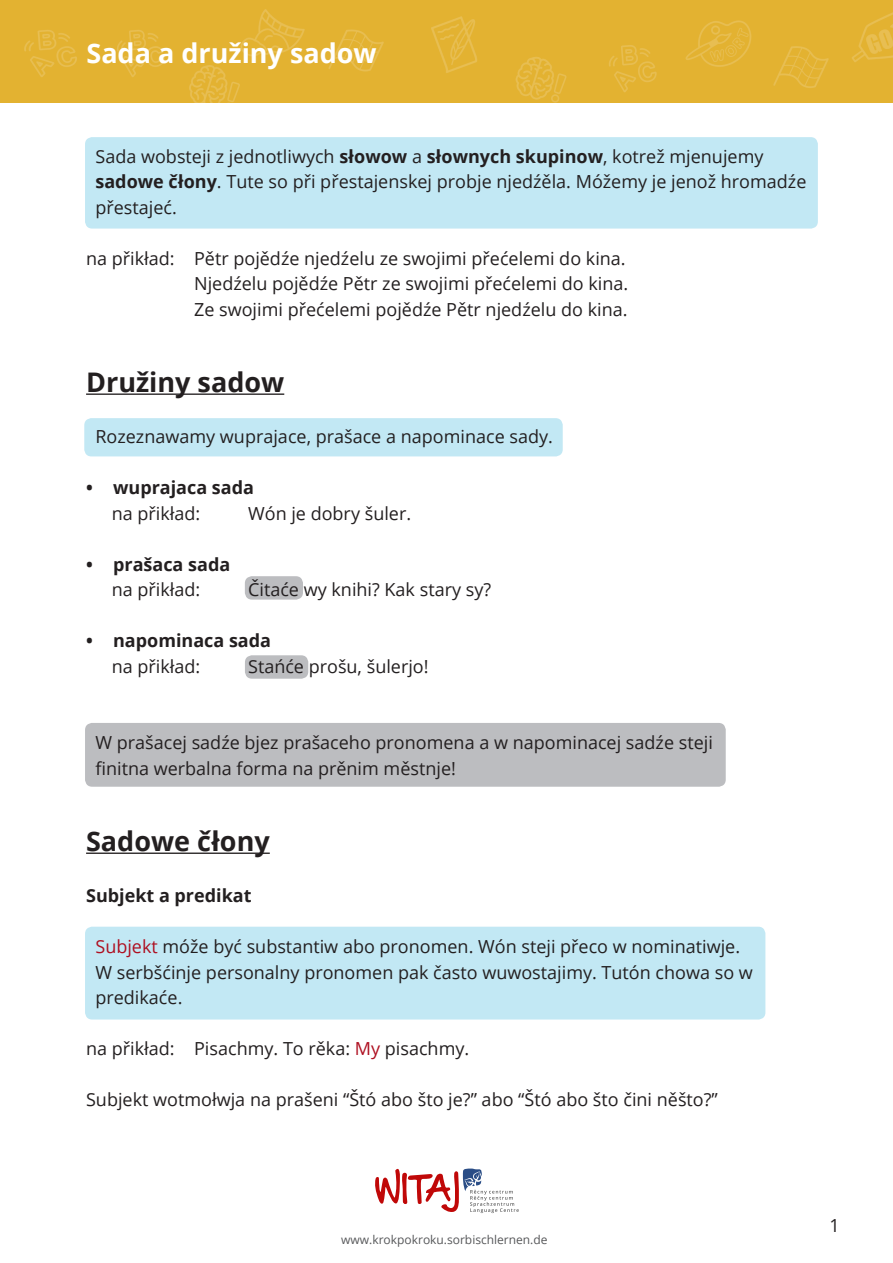
<style>
.page{position:relative;width:893px;height:1263px;background:#fff}
.page>*{position:absolute;margin:0;border:0;box-sizing:border-box;transform-origin:0 0}
.abstand{font:700 27px "Open Sans";color:#231f20}
.t1{font:700 27px "Open Sans";color:#fff}
.abstand-2{font:18px/25.5px "Open Sans";color:#231f20}
.abstand_na{font:18px "Open Sans";color:#231f20}
.abstand-3{font:700 18px "Open Sans";color:#231f20}
.t2{font:12px "Open Sans";color:#57585a}
.s1{font-weight:700}
.s2{color:#ae1021}
</style>
<div class="page">
<div style="left:84px;top:418px;width:479px;height:38px;background:#c2e8f4;border-radius:7px"></div>
<div style="left:245px;top:576px;width:58px;height:24px;background:#bcbdc0;border-radius:7px"></div>
<div style="left:245px;top:655px;width:63px;height:24px;background:#bcbdc0;border-radius:7px"></div>
<img style="left:0;top:0;width:96px;height:102px">
<img style="left:96px;top:0;width:797px;height:102px">
<svg style="left:375px;top:1168px;width:144px;height:45px"></svg>
<div style="left:85px;top:927px;width:680px;height:92px;background:#c2e8f4;border-radius:7px"></div>
<div style="left:85px;top:723px;width:641px;height:64px;background:#bcbdc0;border-radius:7px"></div>
<div style="left:85px;top:137px;width:733px;height:92px;background:#c2e8f4;border-radius:7px"></div>
<hr style="left:86px;top:393px;width:198px;height:2px;background:#231f20">
<hr style="left:86px;top:852px;width:184px;height:2px;background:#231f20">
<h1 class="t1" style="left:86px;top:34px;width:292px">Sada a družiny sadow</h1>
<p class="abstand-2" style="left:95px;top:143px;width:712px">Sada wobsteji z jednotliwych <span class="s1">słowow</span> a <span class="s1">słownych skupinow</span>, kotrež mjenujemy <span class="s1">sadowe čłony</span>. Tute so při přestajenskej probje njedźěla. Móžemy je jenož hromadźe přestajeć.</p>
<p class="abstand-2" style="left:194px;top:245px;width:436px;text-indent:-108px">na přikład: Pětr pojědźe njedźelu ze swojimi přećelemi do kina.<br>Njedźelu pojědźe Pětr ze swojimi přećelemi do kina.<br>Ze swojimi přećelemi pojědźe Pětr njedźelu do kina.</p>
<p class="abstand" style="left:86px;top:363px;width:200px">Družiny sadow</p>
<p class="abstand-2" style="left:95px;top:423px;width:459px">Rozeznawamy wuprajace, prašace a napominace sady.</p>
<p class="abstand-3" style="left:86px;top:475px;width:169px">• wuprajaca sada</p>
<p class="abstand_na" style="left:112px;top:501px;width:90px">na přikład:</p>
<p class="abstand_na" style="left:248px;top:501px;width:165px">Wón je dobry šuler.</p>
<p class="abstand-3" style="left:86px;top:551px;width:146px">• prašaca sada</p>
<p class="abstand_na" style="left:112px;top:577px;width:90px">na přikład:</p>
<p class="abstand_na" style="left:248px;top:577px;width:245px">Čitaće wy knihi? Kak stary sy?</p>
<p class="abstand-3" style="left:86px;top:628px;width:186px">• napominaca sada</p>
<p class="abstand_na" style="left:112px;top:654px;width:90px">na přikład:</p>
<p class="abstand_na" style="left:248px;top:654px;width:182px">Stańće prošu, šulerjo!</p>
<p class="abstand-2" style="left:95px;top:729px;width:619px">W prašacej sadźe bjez prašaceho pronomena a w napominacej sadźe steji finitna werbalna forma na prěnim městnje!</p>
<p class="abstand" style="left:86px;top:822px;width:185px">Sadowe čłony</p>
<p class="abstand-3" style="left:86px;top:883px;width:167px">Subjekt a predikat</p>
<p class="abstand-2" style="left:95px;top:933px;width:659px"><span class="s2">Subjekt</span> móže być substantiw abo pronomen. Wón steji přeco w nominatiwje.<br>W serbšćinje personalny pronomen pak často wuwostajimy. Tutón chowa so w predikaće.</p>
<p class="abstand-2" style="left:86px;top:1035px;width:385px">na přikład: Pisachmy. To rěka: <span class="s2">My</span> pisachmy.</p>
<p class="abstand-2" style="left:86px;top:1086px;width:633px">Subjekt wotmołwja na prašeni “Štó abo što je?” abo “Štó abo što čini něšto?”</p>
<p class="t2" style="left:341px;top:1231px;width:208px">www.krokpokroku.sorbischlernen.de</p>
<p class="abstand-2" style="left:829px;top:1212px;width:12px">1</p>
</div>
